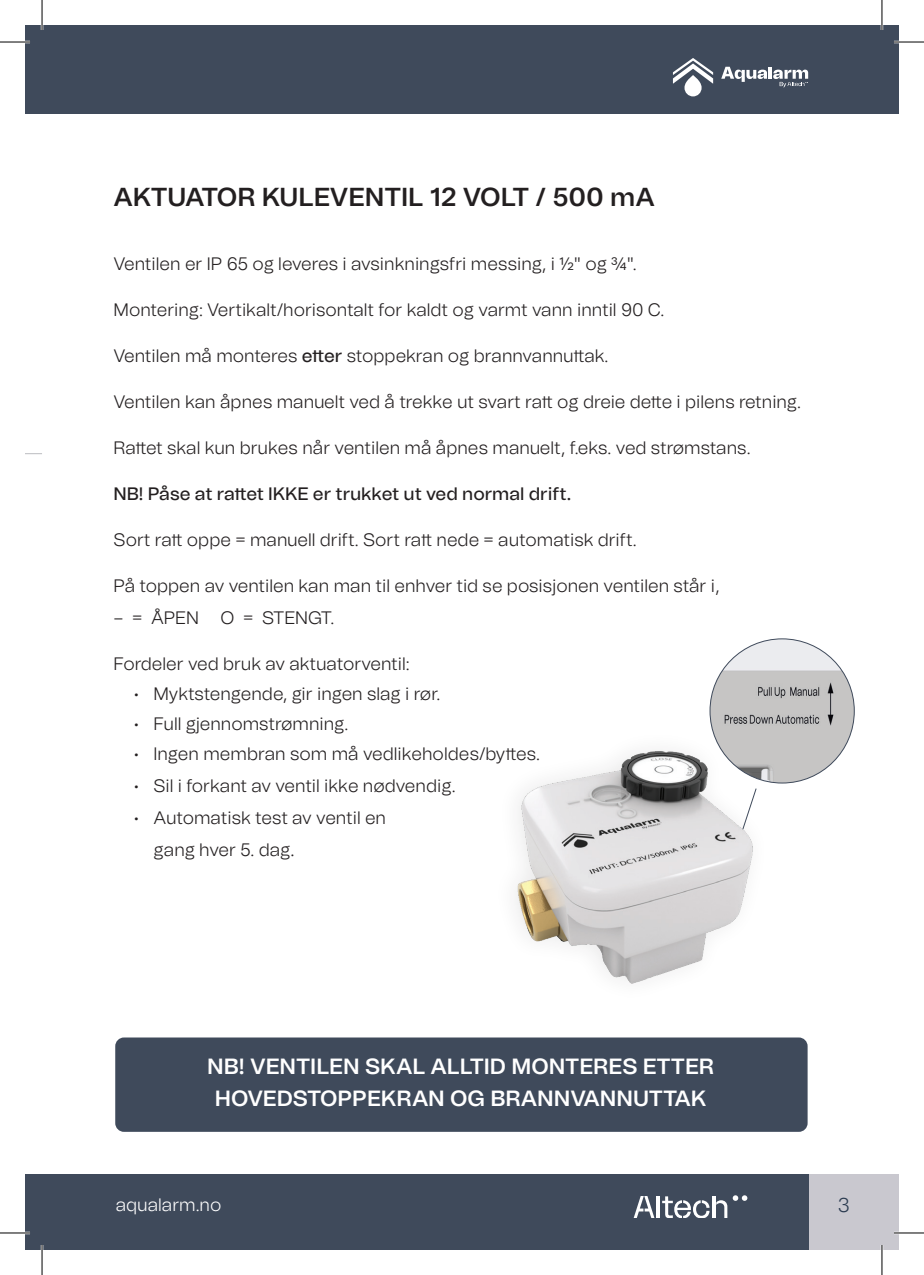
<style>
.page{position:relative;width:924px;height:1275px;background:#fff}
.page>*{position:absolute;margin:0;border:0;box-sizing:border-box;transform-origin:0 0}
.t1{font:600 26px "Tomato Grotesk";letter-spacing:-.005em;color:#231f20}
.t2{font:600 22px/32px "Tomato Grotesk";color:#fff;text-align:center}
.t3{font:300 20px "Tomato Grotesk";color:#2c3c51}
.t4{font:300 18px/32px "Tomato Grotesk";color:#231f20}
.t5{font:500 18px "Tomato Grotesk";color:#231f20}
.t6{font:300 18px "Tomato Grotesk";color:#fff}
.s1{font-weight:500}
.s2{font-size:19px}
</style>
<div class="page">
<div style="left:25px;top:25px;width:873px;height:88px;background:#3f4a5b"></div>
<svg style="left:721px;top:67px;width:86px;height:20px"></svg>
<svg style="left:672px;top:58px;width:40px;height:38px"></svg>
<div style="left:25px;top:1174px;width:873px;height:76px;background:#3f4a5b"></div>
<div style="left:808px;top:1174px;width:90px;height:76px;background:#c9c8cf"></div>
<hr style="left:656px;top:1196px;width:3px;height:21px;background:#fff">
<svg style="left:634px;top:1196px;width:20px;height:21px"></svg>
<hr style="left:711px;top:1196px;width:3px;height:21px;background:#fff">
<svg style="left:662px;top:1196px;width:47px;height:21px"></svg>
<svg style="left:716px;top:1195px;width:31px;height:22px"></svg>
<svg style="left:25px;top:453px;width:17px;height:1px"></svg>
<div style="left:115px;top:1037px;width:692px;height:94px;background:#3f4a5b;border-radius:9px"></div>
<img style="left:490px;top:748px;width:291px;height:290px">
<img style="left:709px;top:639px;width:144px;height:144px;border-radius:72px">
<svg style="left:741px;top:787px;width:16px;height:43px"></svg>
<hr style="left:0;top:41px;width:30px;height:2px;background:#fff">
<hr style="left:893px;top:41px;width:30px;height:2px;background:#fff">
<hr style="left:0;top:1231px;width:30px;height:3px;background:#fff">
<hr style="left:893px;top:1231px;width:30px;height:3px;background:#fff">
<hr style="left:41px;top:0;width:2px;height:30px;background:#fff">
<hr style="left:41px;top:1245px;width:2px;height:30px;background:#fff">
<hr style="left:880px;top:0;width:2px;height:30px;background:#fff">
<hr style="left:880px;top:1245px;width:2px;height:30px;background:#fff">
<hr style="left:0;top:42px;width:30px;height:1px;background:#000">
<hr style="left:893px;top:42px;width:30px;height:1px;background:#000">
<hr style="left:0;top:1232px;width:30px;height:1px;background:#000">
<hr style="left:893px;top:1232px;width:30px;height:1px;background:#000">
<hr style="left:42px;top:0;width:1px;height:30px;background:#000">
<hr style="left:42px;top:1245px;width:1px;height:30px;background:#000">
<hr style="left:881px;top:0;width:1px;height:30px;background:#000">
<hr style="left:881px;top:1245px;width:1px;height:30px;background:#000">
<h1 class="t1" style="left:113px;top:178px;width:542px">AKTUATOR KULEVENTIL 12 VOLT / 500 mA</h1>
<p class="t4" style="left:113px;top:247px;width:524px">Ventilen er IP 65 og leveres i avsinkningsfri messing, i 1/2" og 3/4".</p>
<p class="t4" style="left:113px;top:293px;width:552px">Montering: Vertikalt/horisontalt for kaldt og varmt vann inntil 90 C.</p>
<p class="t4" style="left:113px;top:339px;width:496px">Ventilen må monteres <span class="s1">etter</span> stoppekran og brannvannuttak.</p>
<p class="t4" style="left:113px;top:385px;width:688px">Ventilen kan åpnes manuelt ved å trekke ut svart ratt og dreie dette i pilens retning.</p>
<p class="t4" style="left:113px;top:431px;width:638px">Rattet skal kun brukes når ventilen må åpnes manuelt, f.eks. ved strømstans.</p>
<p class="t5" style="left:113px;top:480px;width:459px">NB! Påse at rattet IKKE er trukket ut ved normal drift.</p>
<p class="t4" style="left:113px;top:523px;width:524px">Sort ratt oppe = manuell drift. Sort ratt nede = automatisk drift.</p>
<p class="t4" style="left:113px;top:569px;width:607px">På toppen av ventilen kan man til enhver tid se posisjonen ventilen står i,</p>
<p class="t4" style="left:113px;top:601px;width:222px">– = ÅPEN O = STENGT.</p>
<p class="t4" style="left:113px;top:647px;width:297px">Fordeler ved bruk av aktuatorventil:</p>
<p class="t4" style="left:133px;top:677px;width:308px">• Myktstengende, gir ingen slag i rør.</p>
<p class="t4" style="left:133px;top:707px;width:216px">• Full gjennomstrømning.</p>
<p class="t4" style="left:133px;top:737px;width:408px">• Ingen membran som må vedlikeholdes/byttes.</p>
<p class="t4" style="left:133px;top:769px;width:323px">• Sil i forkant av ventil ikke nødvendig.</p>
<p class="t4" style="left:153px;top:801px;width:234px;text-indent:-20px">• Automatisk test av ventil en gang hver 5. dag<span class="s2">.</span></p>
<p class="t2" style="left:207px;top:1050px;width:508px">NB! VENTILEN SKAL ALLTID MONTERES ETTER<br>HOVEDSTOPPEKRAN OG BRANNVANNUTTAK</p>
<p class="t6" style="left:116px;top:1192px;width:107px">aqualarm.no</p>
<p class="t3" style="left:837px;top:1191px;width:13px">3</p>
</div>
